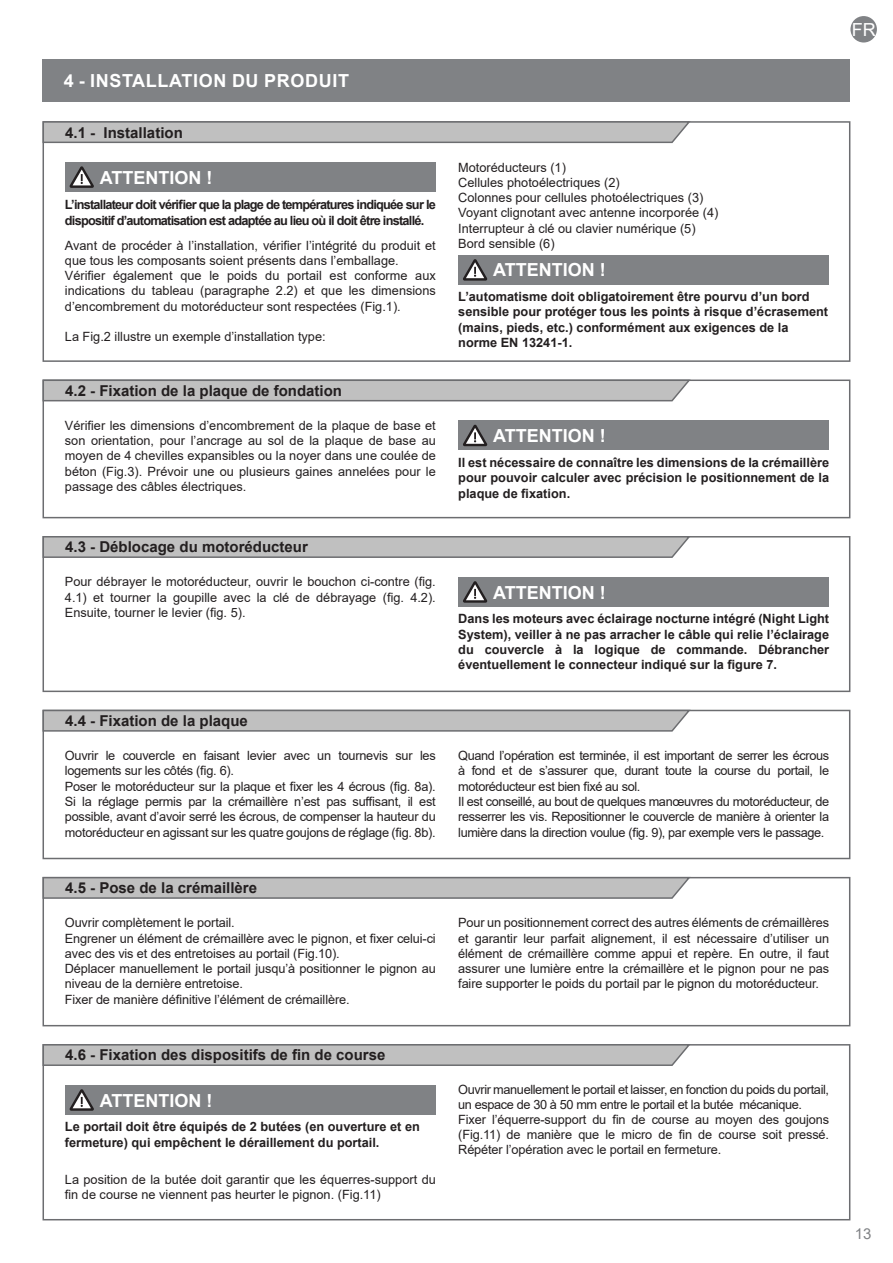
<style>
.page{position:relative;width:893px;height:1263px;background:#fff}
.page>*{position:absolute;margin:0;border:0;box-sizing:border-box;transform-origin:0 0}
.t1{font:700 18px "Arial";color:#fff}
.t2{font:700 18px "Arial";letter-spacing:.035em;color:#fff}
.t3{font:18px "Arial";color:#fff}
.t4{font:700 15px "Arial";color:#231f20}
.t5{font:15px "Arial";color:#808285}
.t6{font:12.75px/15.3px "Arial";letter-spacing:-.01em;color:#231f20}
.t7{font:700 12.75px/15.3px "Arial";color:#231f20}
.t8{font:12.75px/15.3px "Arial";letter-spacing:-.03em;color:#231f20}
.t9{font:700 12.75px/15.3px "Arial";letter-spacing:-.06em;color:#231f20}
</style>
<div class="page">
<div style="left:850px;top:16px;width:27px;height:27px;background:#808285;border-radius:50%"></div>
<div style="left:43px;top:60px;width:807px;height:42px;background:#808285"></div>
<div style="left:43px;top:710px;width:807px;height:149px;border:2px solid #6c6d70"></div>
<svg style="left:42px;top:709px;width:650px;height:23px;background:#b7b7b8"></svg>
<div style="left:43px;top:877px;width:807px;height:149px;border:2px solid #6c6d70"></div>
<svg style="left:42px;top:876px;width:650px;height:23px;background:#b8b8b8"></svg>
<div style="left:43px;top:121px;width:807px;height:241px;border:2px solid #6c6d70"></div>
<svg style="left:42px;top:121px;width:650px;height:23px;background:#b7b7b8"></svg>
<div style="left:65px;top:162px;width:371px;height:30px;background:#808285"></div>
<svg style="left:70px;top:166px;width:24px;height:22px"></svg>
<div style="left:458px;top:255px;width:371px;height:30px;background:#808285"></div>
<svg style="left:463px;top:259px;width:24px;height:22px"></svg>
<div style="left:43px;top:379px;width:807px;height:139px;border:2px solid #6c6d70"></div>
<svg style="left:42px;top:379px;width:650px;height:23px;background:#b7b7b7"></svg>
<div style="left:458px;top:421px;width:371px;height:29px;background:#808285"></div>
<svg style="left:463px;top:425px;width:24px;height:21px"></svg>
<div style="left:43px;top:1044px;width:807px;height:176px;border:2px solid #6c6d70"></div>
<svg style="left:42px;top:1044px;width:650px;height:23px;background:#b8b8b8"></svg>
<div style="left:65px;top:1085px;width:371px;height:30px;background:#808285"></div>
<svg style="left:70px;top:1089px;width:24px;height:22px"></svg>
<div style="left:43px;top:536px;width:807px;height:156px;border:2px solid #6c6d70"></div>
<svg style="left:42px;top:536px;width:650px;height:23px;background:#b8b8b8"></svg>
<div style="left:458px;top:577px;width:371px;height:30px;background:#808285"></div>
<svg style="left:463px;top:581px;width:24px;height:22px"></svg>
<p class="t2" style="left:64px;top:68px;width:287px">4 - INSTALLATION DU PRODUIT</p>
<p class="t4" style="left:65px;top:122px;width:119px">4.1 - Installation</p>
<p class="t1" style="left:100px;top:165px;width:114px">ATTENTION !</p>
<p class="t9" style="left:65px;top:197px;width:372px">L’installateur doit vérifier que la plage de températures indiquée sur le dispositif d’automatisation est adaptée au lieu où il doit être installé.</p>
<p class="t6" style="left:65px;top:237px;width:372px">Avant de procéder à l’installation, vérifier l’intégrité du produit et que tous les composants soient présents dans l’emballage.</p>
<p class="t6" style="left:65px;top:268px;width:372px;text-align:justify">Vérifier également que le poids du portail est conforme aux indications du tableau (paragraphe 2.2) et que les dimensions d’encombrement du motoréducteur sont respectées (Fig.1).</p>
<p class="t6" style="left:65px;top:329px;width:262px">La Fig.2 illustre un exemple d’installation type:</p>
<p class="t4" style="left:65px;top:380px;width:278px">4.2 - Fixation de la plaque de fondation</p>
<p class="t6" style="left:65px;top:418px;width:372px;text-align:justify">Vérifier les dimensions d’encombrement de la plaque de base et son orientation, pour l’ancrage au sol de la plaque de base au moyen de 4 chevilles expansibles ou la noyer dans une coulée de béton (Fig.3). Prévoir une ou plusieurs gaines annelées pour le passage des câbles électriques.</p>
<p class="t4" style="left:65px;top:537px;width:244px">4.3 - Déblocage du motoréducteur</p>
<p class="t6" style="left:65px;top:574px;width:372px;text-align:justify">Pour débrayer le motoréducteur, ouvrir le bouchon ci-contre (fig.<br>4.1) et tourner la goupille avec la clé de débrayage (fig. 4.2).<br>Ensuite, tourner le levier (fig. 5).</p>
<p class="t4" style="left:65px;top:710px;width:184px">4.4 - Fixation de la plaque</p>
<p class="t6" style="left:65px;top:748px;width:372px">Ouvrir le couvercle en faisant levier avec un tournevis sur les logements sur les côtés (fig. 6).</p>
<p class="t6" style="left:65px;top:778px;width:372px;text-align:justify">Poser le motoréducteur sur la plaque et fixer les 4 écrous (fig. 8a).<br>Si la réglage permis par la crémaillère n’est pas suffisant, il est possible, avant d’avoir serré les écrous, de compenser la hauteur du motoréducteur en agissant sur les quatre goujons de réglage (fig. 8b).</p>
<p class="t4" style="left:65px;top:877px;width:193px">4.5 - Pose de la crémaillère</p>
<p class="t6" style="left:65px;top:915px;width:171px">Ouvrir complètement le portail.</p>
<p class="t6" style="left:65px;top:930px;width:372px">Engrener un élément de crémaillère avec le pignon, et fixer celui-ci avec des vis et des entretoises au portail (Fig.10).</p>
<p class="t6" style="left:65px;top:961px;width:372px">Déplacer manuellement le portail jusqu’à positionner le pignon au niveau de la dernière entretoise.</p>
<p class="t6" style="left:65px;top:991px;width:286px">Fixer de manière définitive l’élément de crémaillère.</p>
<p class="t4" style="left:65px;top:1045px;width:322px">4.6 - Fixation des dispositifs de fin de course</p>
<p class="t1" style="left:100px;top:1087px;width:114px">ATTENTION !</p>
<p class="t7" style="left:65px;top:1119px;width:356px">Le portail doit être équipés de 2 butées (en ouverture et en fermeture) qui empêchent le déraillement du portail.</p>
<p class="t6" style="left:65px;top:1171px;width:372px">La position de la butée doit garantir que les équerres-support du fin de course ne viennent pas heurter le pignon. (Fig.11)</p>
<p class="t6" style="left:458px;top:159px;width:262px">Motoréducteurs (1)<br>Cellules photoélectriques (2)<br>Colonnes pour cellules photoélectriques (3)<br>Voyant clignotant avec antenne incorporée (4)<br>Interrupteur à clé ou clavier numérique (5)<br>Bord sensible (6)</p>
<p class="t1" style="left:493px;top:257px;width:114px">ATTENTION !</p>
<p class="t7" style="left:458px;top:289px;width:371px">L’automatisme doit obligatoirement être pourvu d’un bord sensible pour protéger tous les points à risque d’écrasement (mains, pieds, etc.) conformément aux exigences de la norme EN 13241-1.</p>
<p class="t1" style="left:493px;top:423px;width:114px">ATTENTION !</p>
<p class="t7" style="left:458px;top:455px;width:372px;text-align:justify">Il est nécessaire de connaître les dimensions de la crémaillère pour pouvoir calculer avec précision le positionnement de la plaque de fixation.</p>
<p class="t1" style="left:493px;top:579px;width:114px">ATTENTION !</p>
<p class="t7" style="left:458px;top:611px;width:372px;text-align:justify">Dans les moteurs avec éclairage nocturne intégré (Night Light System), veiller à ne pas arracher le câble qui relie l’éclairage du couvercle à la logique de commande. Débrancher éventuellement le connecteur indiqué sur la figure 7.</p>
<p class="t8" style="left:458px;top:748px;width:372px">Quand l’opération est terminée, il est important de serrer les écrous à fond et de s’assurer que, durant toute la course du portail, le motoréducteur est bien fixé au sol.<br>Il est conseillé, au bout de quelques manœuvres du motoréducteur, de resserrer les vis. Repositionner le couvercle de manière à orienter la lumière dans la direction voulue (fig. 9), par exemple vers le passage.</p>
<p class="t6" style="left:458px;top:915px;width:372px;text-align:justify">Pour un positionnement correct des autres éléments de crémaillères et garantir leur parfait alignement, il est nécessaire d’utiliser un élément de crémaillère comme appui et repère. En outre, il faut assurer une lumière entre la crémaillère et le pignon pour ne pas faire supporter le poids du portail par le pignon du motoréducteur.</p>
<p class="t8" style="left:458px;top:1082px;width:372px">Ouvrir manuellement le portail et laisser, en fonction du poids du portail, un espace de 30 à 50 mm entre le portail et la butée mécanique.</p>
<p class="t6" style="left:458px;top:1112px;width:372px;text-align:justify">Fixer l’équerre-support du fin de course au moyen des goujons (Fig.11) de manière que le micro de fin de course soit pressé.<br>Répéter l’opération avec le portail en fermeture.</p>
<h1 class="t3" style="left:852px;top:17px;width:25px">FR</h1>
<p class="t5" style="left:855px;top:1223px;width:18px">13</p>
</div>
